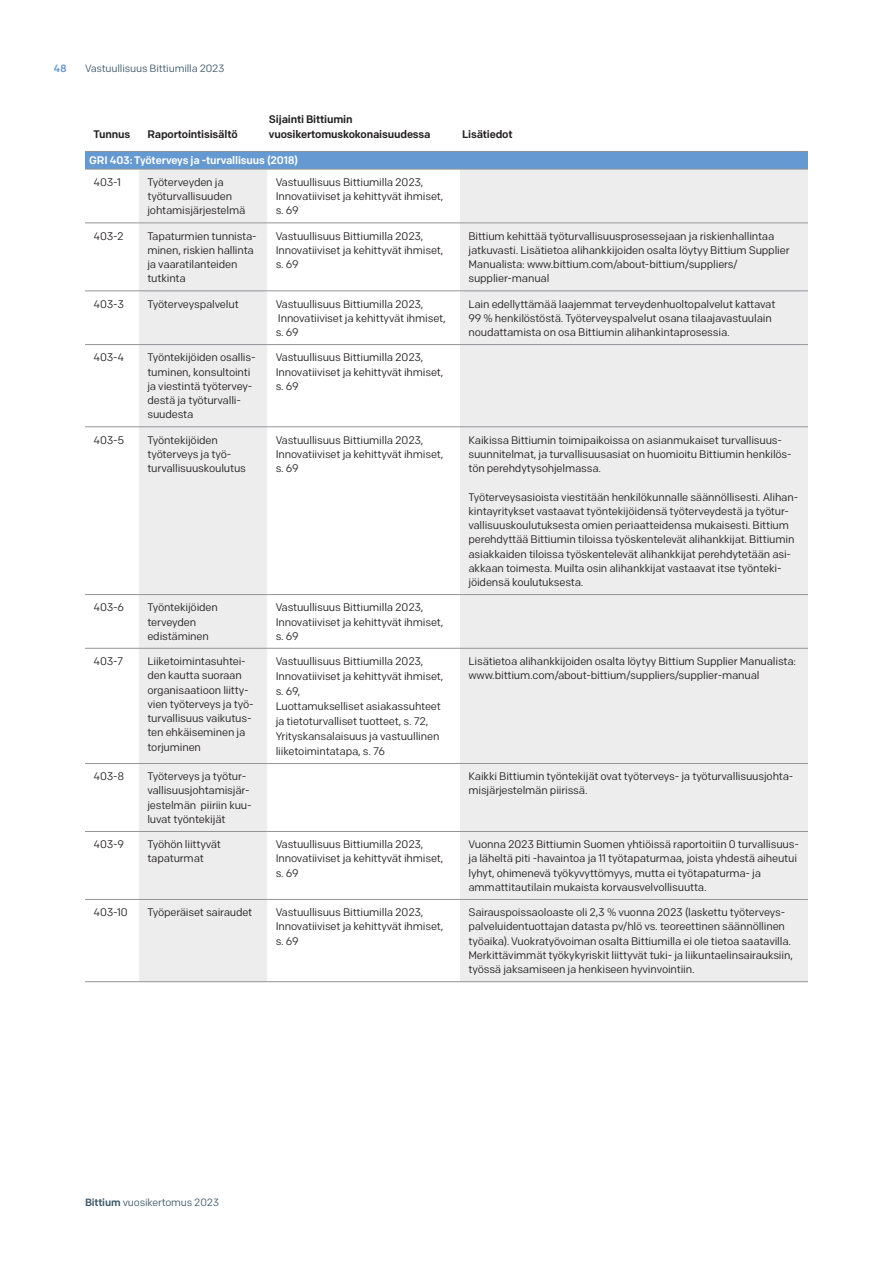
<style>
.page{position:relative;width:893px;height:1263px;background:#fff}
.page>*{position:absolute;margin:0;border:0;box-sizing:border-box;transform-origin:0 0}
.t1{font:10.95px/14.2px "Colfax";letter-spacing:-.015em;color:#231f20}
.t2{font:500 10.95px/15px "Colfax";letter-spacing:-.015em;color:#231f20}
.t3{font:500 10.95px "Colfax";letter-spacing:-.015em;color:#fff}
.t4{font:10.5px "Colfax";letter-spacing:-.015em;color:#3f596b}
.t5{font:500 10.5px "Colfax";color:#6599d1}
.s1{font-weight:500}
</style>
<div class="page">
<div style="left:85px;top:151px;width:723px;height:18px;background:#6599d1"></div>
<svg style="left:139px;top:170px;width:669px;height:811px;fill:#ededee"></svg>
<hr style="left:85px;top:151px;width:54px;height:1px;background:#939598">
<hr style="left:139px;top:151px;width:128px;height:1px;background:#939598">
<hr style="left:267px;top:151px;width:193px;height:1px;background:#939598">
<hr style="left:460px;top:151px;width:348px;height:1px;background:#939598">
<hr style="left:85px;top:899px;width:54px;height:1px;background:#939598">
<hr style="left:139px;top:899px;width:128px;height:1px;background:#939598">
<hr style="left:267px;top:899px;width:193px;height:1px;background:#939598">
<hr style="left:460px;top:899px;width:348px;height:1px;background:#939598">
<hr style="left:85px;top:981px;width:54px;height:1px;background:#939598">
<hr style="left:139px;top:981px;width:128px;height:1px;background:#939598">
<hr style="left:267px;top:981px;width:193px;height:1px;background:#939598">
<hr style="left:460px;top:981px;width:348px;height:1px;background:#939598">
<hr style="left:85px;top:169px;width:54px;height:1px;background:#939598">
<hr style="left:139px;top:169px;width:128px;height:1px;background:#939598">
<hr style="left:267px;top:169px;width:193px;height:1px;background:#939598">
<hr style="left:460px;top:169px;width:348px;height:1px;background:#939598">
<hr style="left:85px;top:223px;width:54px;height:1px;background:#939598">
<hr style="left:139px;top:223px;width:128px;height:1px;background:#939598">
<hr style="left:267px;top:223px;width:193px;height:1px;background:#939598">
<hr style="left:460px;top:223px;width:348px;height:1px;background:#939598">
<hr style="left:85px;top:291px;width:54px;height:1px;background:#939598">
<hr style="left:139px;top:291px;width:128px;height:1px;background:#939598">
<hr style="left:267px;top:291px;width:193px;height:1px;background:#939598">
<hr style="left:460px;top:291px;width:348px;height:1px;background:#939598">
<hr style="left:85px;top:344px;width:54px;height:1px;background:#939598">
<hr style="left:139px;top:344px;width:128px;height:1px;background:#939598">
<hr style="left:267px;top:344px;width:193px;height:1px;background:#939598">
<hr style="left:460px;top:344px;width:348px;height:1px;background:#939598">
<hr style="left:85px;top:427px;width:54px;height:1px;background:#939598">
<hr style="left:139px;top:427px;width:128px;height:1px;background:#939598">
<hr style="left:267px;top:427px;width:193px;height:1px;background:#939598">
<hr style="left:460px;top:427px;width:348px;height:1px;background:#939598">
<hr style="left:85px;top:594px;width:54px;height:1px;background:#939598">
<hr style="left:139px;top:594px;width:128px;height:1px;background:#939598">
<hr style="left:267px;top:594px;width:193px;height:1px;background:#939598">
<hr style="left:460px;top:594px;width:348px;height:1px;background:#939598">
<hr style="left:85px;top:648px;width:54px;height:1px;background:#939598">
<hr style="left:139px;top:648px;width:128px;height:1px;background:#939598">
<hr style="left:267px;top:648px;width:193px;height:1px;background:#939598">
<hr style="left:460px;top:648px;width:348px;height:1px;background:#939598">
<hr style="left:85px;top:763px;width:54px;height:1px;background:#939598">
<hr style="left:139px;top:763px;width:128px;height:1px;background:#939598">
<hr style="left:267px;top:763px;width:193px;height:1px;background:#939598">
<hr style="left:460px;top:763px;width:348px;height:1px;background:#939598">
<hr style="left:85px;top:831px;width:54px;height:1px;background:#939598">
<hr style="left:139px;top:831px;width:128px;height:1px;background:#939598">
<hr style="left:267px;top:831px;width:193px;height:1px;background:#939598">
<hr style="left:460px;top:831px;width:348px;height:1px;background:#939598">
<p class="t5" style="left:54px;top:62px;width:15px">48</p>
<p class="t4" style="left:85px;top:62px;width:141px">Vastuullisuus Bittiumilla 2023</p>
<p class="t2" style="left:94px;top:127px;width:38px">Tunnus</p>
<p class="t2" style="left:147px;top:127px;width:92px">Raportointisisältö</p>
<p class="t2" style="left:269px;top:112px;width:163px">Sijainti Bittiumin vuosikertomuskokonaisuudessa</p>
<p class="t2" style="left:462px;top:127px;width:52px">Lisätiedot</p>
<p class="t3" style="left:89px;top:153px;width:210px">GRI 403: Työterveys ja -turvallisuus (2018)</p>
<p class="t1" style="left:94px;top:175px;width:29px">403-1</p>
<p class="t1" style="left:147px;top:175px;width:100px">Työterveyden ja työturvallisuuden johtamisjärjestelmä</p>
<p class="t1" style="left:276px;top:175px;width:169px">Vastuullisuus Bittiumilla 2023,<br>Innovatiiviset ja kehittyvät ihmiset, s. 69</p>
<p class="t1" style="left:94px;top:229px;width:32px">403-2</p>
<p class="t1" style="left:147px;top:229px;width:111px">Tapaturmien tunnista&shy;minen, riskien hallinta ja vaaratilanteiden tutkinta</p>
<p class="t1" style="left:276px;top:229px;width:169px">Vastuullisuus Bittiumilla 2023,<br>Innovatiiviset ja kehittyvät ihmiset, s. 69</p>
<p class="t1" style="left:468px;top:229px;width:323px">Bittium kehittää työturvallisuusprosessejaan ja riskienhallintaa jatkuvasti. Lisätietoa alihankkijoiden osalta löytyy Bittium Supplier Manualista: www.bittium.com/about-bittium/suppliers/ supplier-manual</p>
<p class="t1" style="left:94px;top:296px;width:32px">403-3</p>
<p class="t1" style="left:147px;top:296px;width:93px">Työterveyspalvelut</p>
<p class="t1" style="left:276px;top:296px;width:172px">Vastuullisuus Bittiumilla 2023,<br>Innovatiiviset ja kehittyvät ihmiset, s. 69</p>
<p class="t1" style="left:468px;top:296px;width:308px">Lain edellyttämää laajemmat terveydenhuoltopalvelut kattavat<br>99 % henkilöstöstä. Työterveyspalvelut osana tilaajavastuulain noudattamista on osa Bittiumin alihankintaprosessia.</p>
<p class="t1" style="left:94px;top:350px;width:32px">403-4</p>
<p class="t1" style="left:147px;top:350px;width:110px">Työntekijöiden osallis&shy;tuminen, konsultointi ja viestintä työtervey&shy;destä ja työturvalli&shy;suudesta</p>
<p class="t1" style="left:276px;top:350px;width:169px">Vastuullisuus Bittiumilla 2023,<br>Innovatiiviset ja kehittyvät ihmiset, s. 69</p>
<p class="t1" style="left:94px;top:432px;width:32px">403-5</p>
<p class="t1" style="left:147px;top:432px;width:100px">Työntekijöiden työterveys ja työ&shy;turvallisuuskoulutus</p>
<p class="t1" style="left:276px;top:432px;width:169px">Vastuullisuus Bittiumilla 2023,<br>Innovatiiviset ja kehittyvät ihmiset, s. 69</p>
<p class="t1" style="left:468px;top:432px;width:325px">Kaikissa Bittiumin toimipaikoissa on asianmukaiset turvallisuus&shy;suunnitelmat, ja turvallisuusasiat on huomioitu Bittiumin henkilös&shy;tön perehdytysohjelmassa.</p>
<p class="t1" style="left:468px;top:489px;width:331px">Työterveysasioista viestitään henkilökunnalle säännöllisesti. Alihan&shy;kintayritykset vastaavat työntekijöidensä työterveydestä ja työtur&shy;vallisuuskoulutuksesta omien periaatteidensa mukaisesti. Bittium perehdyttää Bittiumin tiloissa työskentelevät alihankkijat. Bittiumin asiakkaiden tiloissa työskentelevät alihankkijat perehdytetään asi&shy;akkaan toimesta. Muilta osin alihankkijat vastaavat itse työnteki&shy;jöidensä koulutuksesta.</p>
<p class="t1" style="left:94px;top:600px;width:32px">403-6</p>
<p class="t1" style="left:147px;top:600px;width:72px">Työntekijöiden terveyden edistäminen</p>
<p class="t1" style="left:276px;top:600px;width:169px">Vastuullisuus Bittiumilla 2023,<br>Innovatiiviset ja kehittyvät ihmiset, s. 69</p>
<p class="t1" style="left:94px;top:654px;width:31px">403-7</p>
<p class="t1" style="left:147px;top:654px;width:108px">Liiketoimintasuhtei&shy;den kautta suoraan organisaatioon liitty&shy;vien työterveys ja työ&shy;turvallisuus vaikutus&shy;ten ehkäiseminen ja torjuminen</p>
<p class="t1" style="left:276px;top:654px;width:169px;line-height:15px">Vastuullisuus Bittiumilla 2023,<br>Innovatiiviset ja kehittyvät ihmiset, s. 69,<br>Luottamukselliset asiakassuhteet ja tietoturvalliset tuotteet, s. 72,<br>Yrityskansalaisuus ja vastuullinen liiketoimintatapa, s. 76</p>
<p class="t1" style="left:468px;top:654px;width:329px">Lisätietoa alihankkijoiden osalta löytyy Bittium Supplier Manualista: www.bittium.com/about-bittium/suppliers/supplier-manual</p>
<p class="t1" style="left:94px;top:769px;width:32px">403-8</p>
<p class="t1" style="left:147px;top:769px;width:106px">Työterveys ja työtur&shy;vallisuusjohtamisjär&shy;jestelmän piiriin kuu&shy;luvat työntekijät</p>
<p class="t1" style="left:468px;top:769px;width:326px">Kaikki Bittiumin työntekijät ovat työterveys- ja työturvallisuusjohta&shy;misjärjestelmän piirissä.</p>
<p class="t1" style="left:94px;top:837px;width:32px">403-9</p>
<p class="t1" style="left:147px;top:837px;width:75px">Työhön liittyvät tapaturmat</p>
<p class="t1" style="left:276px;top:837px;width:169px">Vastuullisuus Bittiumilla 2023,<br>Innovatiiviset ja kehittyvät ihmiset, s. 69</p>
<p class="t1" style="left:468px;top:837px;width:332px">Vuonna 2023 Bittiumin Suomen yhtiöissä raportoitiin 0 turvallisuus&shy;ja läheltä piti -havaintoa ja 11 työtapaturmaa, joista yhdestä aiheutui lyhyt, ohimenevä työkyvyttömyys, mutta ei työtapaturma- ja ammattitautilain mukaista korvausvelvollisuutta.</p>
<p class="t1" style="left:94px;top:905px;width:36px">403-10</p>
<p class="t1" style="left:147px;top:905px;width:106px">Työperäiset sairaudet</p>
<p class="t1" style="left:276px;top:905px;width:169px">Vastuullisuus Bittiumilla 2023,<br>Innovatiiviset ja kehittyvät ihmiset, s. 69</p>
<p class="t1" style="left:468px;top:905px;width:326px">Sairauspoissaoloaste oli 2,3 % vuonna 2023 (laskettu työterveys&shy;palveluidentuottajan datasta pv/hlö vs. teoreettinen säännöllinen työaika). Vuokratyövoiman osalta Bittiumilla ei ole tietoa saatavilla.<br>Merkittävimmät työkykyriskit liittyvät tuki- ja liikuntaelinsairauksiin, työssä jaksamiseen ja henkiseen hyvinvointiin.</p>
<p class="t4" style="left:85px;top:1196px;width:136px"><span class="s1">Bittium</span> vuosikertomus 2023</p>
</div>
